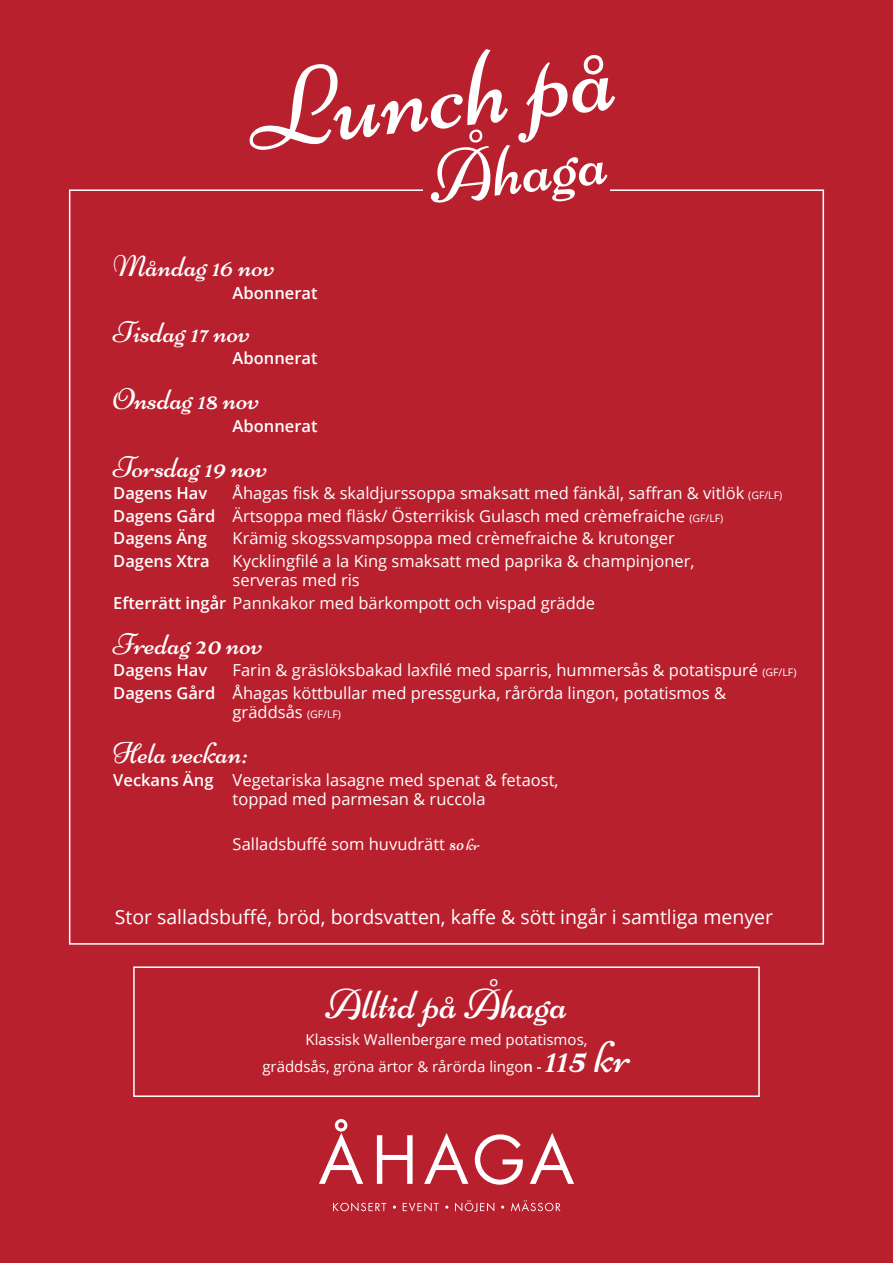
<style>
.page{position:relative;width:893px;height:1263px;background:#b9202e}
.page>*{position:absolute;margin:0;border:0;box-sizing:border-box;transform-origin:0 0}
.t1{font:109.65px "Niconne";color:#fff}
.t2{font:73.05px "Niconne";color:#fff}
.t3{font:45px "Niconne";color:#fff}
.t4{font:42px "Niconne";color:#fff}
.t5{font:30px "Niconne";color:#fff}
.t6{font:19.5px "Open Sans";color:#fff}
.t7{font:16.5px/22.5px "Open Sans";color:#fff}
.t8{font:600 16.5px "Open Sans";color:#fff}
.t9{font:15px/27px "Open Sans";color:#fff}
.s1{font-size:10.5px}
.s2{font-weight:600}
.s3{font-family:"Niconne"}
</style>
<div class="page">
<svg style="left:319px;top:1119px;width:255px;height:66px"></svg>
<svg style="left:333px;top:1202px;width:53px;height:9px"></svg>
<svg style="left:403px;top:1202px;width:36px;height:9px"></svg>
<svg style="left:455px;top:1200px;width:39px;height:12px"></svg>
<svg style="left:511px;top:1200px;width:49px;height:11px"></svg>
<svg style="left:393px;top:1205px;width:3px;height:4px"></svg>
<svg style="left:501px;top:1205px;width:3px;height:4px"></svg>
<div style="left:133px;top:966px;width:627px;height:131px;border:2px solid #fff"></div>
<h1 class="t1" style="left:241px;top:47px;width:371px;rotate:-6deg">Lunch på</h1>
<h2 class="t2" style="left:425px;top:135px;width:181px;rotate:-6deg">Åhaga</h2>
<h3 class="t5" style="left:113px;top:248px;width:163px">Måndag 16 nov</h3>
<p class="t8" style="left:233px;top:281px;width:86px">Abonnerat</p>
<h3 class="t5" style="left:113px;top:314px;width:138px">Tisdag 17 nov</h3>
<p class="t8" style="left:233px;top:347px;width:86px">Abonnerat</p>
<h3 class="t5" style="left:113px;top:381px;width:148px">Onsdag 18 nov</h3>
<p class="t8" style="left:233px;top:414px;width:86px">Abonnerat</p>
<h3 class="t5" style="left:113px;top:449px;width:156px">Torsdag 19 nov</h3>
<p class="t8" style="left:113px;top:482px;width:95px">Dagens Hav</p>
<p class="t7" style="left:113px;top:481px;width:670px;text-indent:119px">Åhagas fisk &amp; skaldjurssoppa smaksatt med fänkål, saffran &amp; vitlök <span class="s1">(GF/LF)<br></span><span class="s2">Dagens Gård</span> Ärtsoppa med fläsk/ Österrikisk Gulasch med crèmefraiche <span class="s1">(GF/LF)<br></span><span class="s2">Dagens Äng</span></p>
<p class="t7" style="left:233px;top:526px;width:444px">Krämig skogssvampsoppa med crèmefraiche &amp; krutonger</p>
<p class="t8" style="left:113px;top:549px;width:98px">Dagens Xtra</p>
<p class="t7" style="left:233px;top:550px;width:463px;line-height:19.5px">Kycklingfilé a la King smaksatt med paprika &amp; champinjoner, serveras med ris</p>
<p class="t7" style="left:113px;top:591px;width:483px"><span class="s2">Efterrätt ingår</span> Pannkakor med bärkompott och vispad grädde</p>
<h3 class="t5" style="left:113px;top:626px;width:151px">Fredag 20 nov</h3>
<p class="t8" style="left:113px;top:659px;width:95px">Dagens Hav</p>
<p class="t7" style="left:113px;top:658px;width:685px;text-indent:119px">Farin &amp; gräslöksbakad laxfilé med sparris, hummersås &amp; potatispuré <span class="s1">(GF/LF)<br></span><span class="s2">Dagens Gård</span> Åhagas köttbullar med pressgurka, rårörda lingon, potatismos &amp;</p>
<p class="t7" style="left:233px;top:700px;width:110px">gräddsås <span class="s1">(GF/LF)</span></p>
<h3 class="t5" style="left:113px;top:735px;width:137px">Hela veckan:</h3>
<p class="t7" style="left:233px;top:769px;width:327px;line-height:19.5px;text-indent:-119px"><span class="s2">Veckans Äng</span> Vegetariska lasagne med spenat &amp; fetaost, toppad med parmesan &amp; ruccola</p>
<p class="t7" style="left:233px;top:832px;width:248px">Salladsbuffé som huvudrätt <span class="s3">80 kr</span></p>
<p class="t6" style="left:115px;top:903px;width:660px">Stor salladsbuffé, bröd, bordsvatten, kaffe &amp; sött ingår i samtliga menyer</p>
<h3 class="t4" style="left:325px;top:979px;width:244px">Alltid på Åhaga</h3>
<p class="t9" style="left:262px;top:1025px;width:327px;text-indent:43px">Klassisk Wallenbergare med potatismos, gräddsås, gröna ärtor &amp; rårörda lingo<span class="s2">n -</span></p>
<h3 class="t3" style="left:546px;top:1030px;width:87px">115 kr</h3>
</div>
